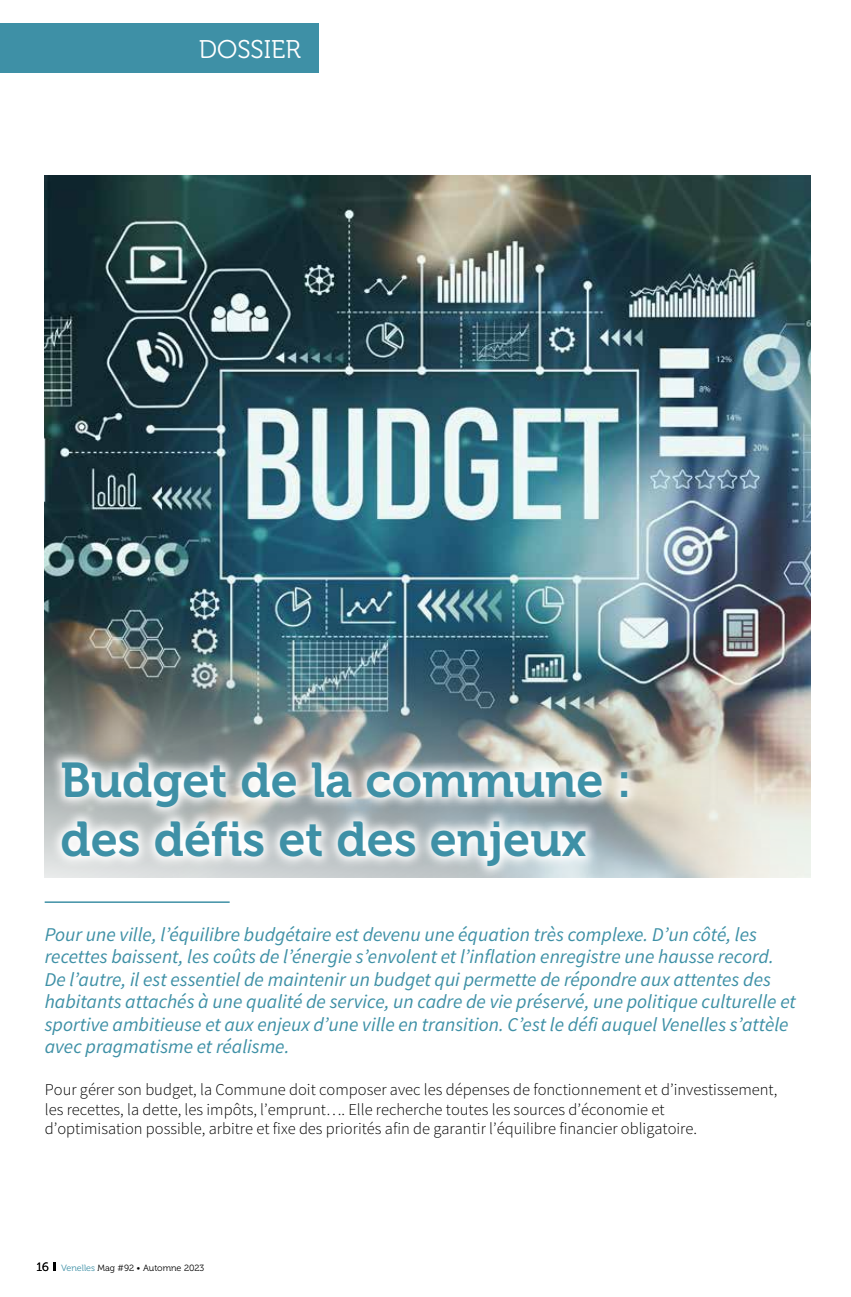
<style>
.page{position:relative;width:851px;height:1297px;background:#fff}
.page>*{position:absolute;margin:0;border:0;box-sizing:border-box;transform-origin:0 0}
.t1{font:48.75px/58.5px "Museo 700";color:#3e90a6}
.t2{font:25.5px "Museo 300";color:#fff}
.t3{font:italic 19.5px/22.5px "Source Sans Pro";color:#3e90a6}
.t4{font:300 16.5px/19.5px "Source Sans Pro";color:#000}
.t5{font:9px "Museo 300";color:#000}
.s1{font-size:12px}
.s2{color:#3e90a6}
</style>
<div class="page">
<div style="left:0;top:24px;width:318px;height:49px;background:#3e90a6"></div>
<svg style="left:53px;top:1263px;width:3px;height:8px"></svg>
<img style="left:45px;top:176px;width:765px;height:337px">
<img style="left:45px;top:513px;width:765px;height:365px">
<svg style="left:49px;top:749px;width:590px;height:129px"></svg>
<hr style="left:45px;top:901px;width:184px;height:2px;background:#3e90a6">
<h2 class="t2" style="left:199px;top:35px;width:103px">DOSSIER</h2>
<h1 class="t1" style="left:60px;top:752px;width:572px">Budget de la commune : des défis et des enjeux</h1>
<p class="t3" style="left:45px;top:923px;width:752px">Pour une ville, l’équilibre budgétaire est devenu une équation très complexe. D’un côté, les recettes baissent, les coûts de l’énergie s’envolent et l’inflation enregistre une hausse record.<br>De l’autre, il est essentiel de maintenir un budget qui permette de répondre aux attentes des habitants attachés à une qualité de service, un cadre de vie préservé, une politique culturelle et sportive ambitieuse et aux enjeux d’une ville en transition. C’est le défi auquel Venelles s’attèle avec pragmatisme et réalisme.</p>
<p class="t4" style="left:45px;top:1080px;width:733px">Pour gérer son budget, la Commune doit composer avec les dépenses de fonctionnement et d’investissement, les recettes, la dette, les impôts, l’emprunt…. Elle recherche toutes les sources d’économie et<br>d’optimisation possible, arbitre et fixe des priorités afin de garantir l’équilibre financier obligatoire.</p>
<p class="t5" style="left:37px;top:1263px;width:169px"><span class="s1">16</span> <span class="s2">Venelles</span> Mag #92 • Automne 2023</p>
</div>
